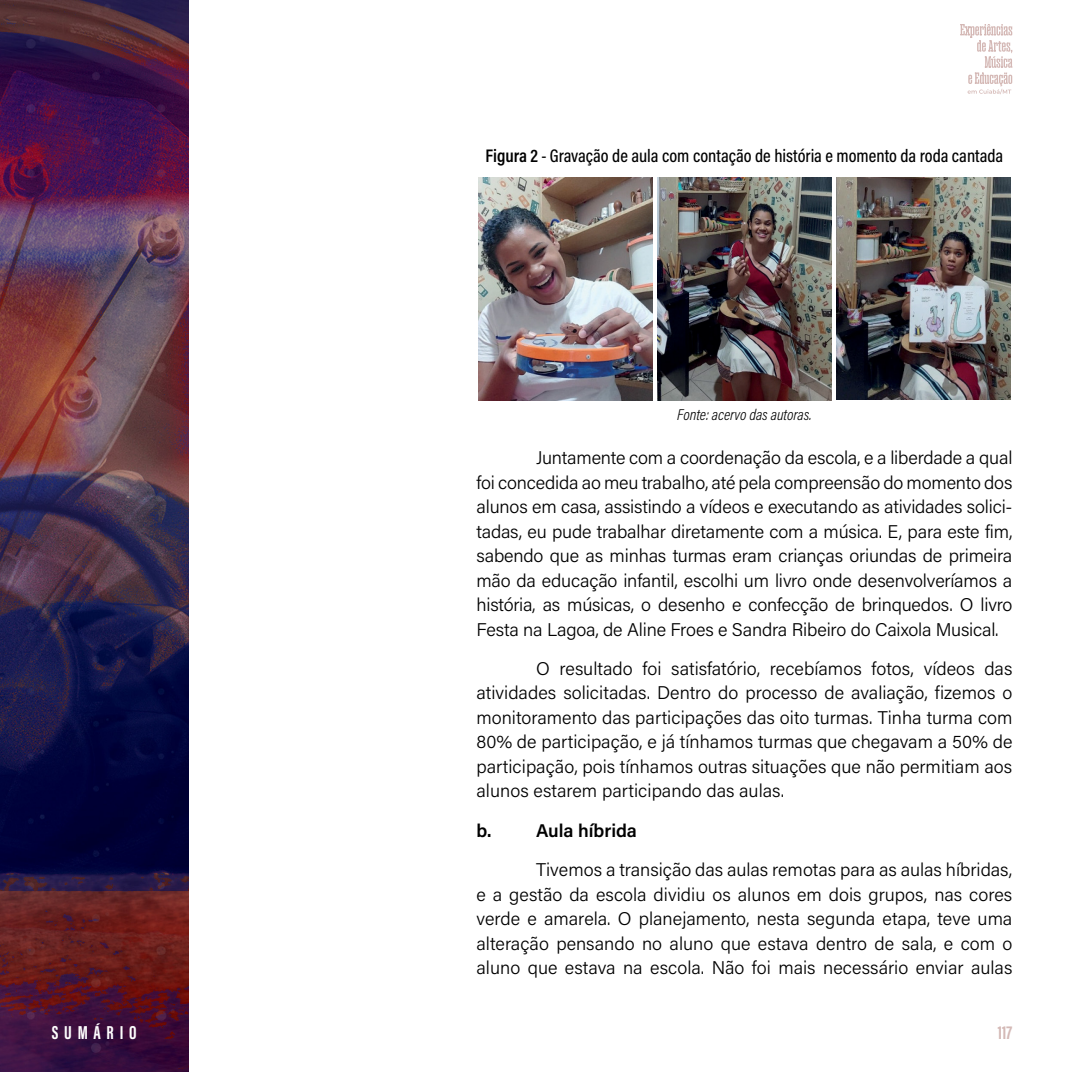
<style>
.page{position:relative;width:1072px;height:1072px;background:#fff}
.page>*{position:absolute;margin:0;border:0;box-sizing:border-box;transform-origin:0 0}
.t1{font:700 19.25px "Acumin Pro Extra Cond";letter-spacing:.3em;color:#fff}
.t2{font:700 19.25px "Acumin Pro Extra Cond";color:#d4b9b6}
.t3{font:300 18.38px/24.5px "Acumin Pro";letter-spacing:-.005em;color:#000;text-align:justify}
.t4{font:500 18.38px "Acumin Pro Cond";color:#000}
.t5{font:600 18.38px "Acumin Pro";color:#000}
.t6{font:italic 300 15.75px "Acumin Pro Cond";color:#000}
.s1{font-weight:600}
</style>
<div class="page">
<img style="left:0;top:0;width:189px;height:1071px">
<svg style="left:960px;top:24px;width:52px;height:70px"></svg>
<img style="left:478px;top:178px;width:174px;height:222px">
<img style="left:657px;top:178px;width:174px;height:222px">
<img style="left:836px;top:178px;width:174px;height:222px">
<p class="t4" style="left:485px;top:144px;width:519px"><span class="s1">Figura 2</span> - Gravação de aula com contação de história e momento da roda cantada</p>
<p class="t6" style="left:677px;top:404px;width:136px">Fonte: acervo das autoras.</p>
<p class="t3" style="left:476px;top:444px;width:537px;text-indent:60px">Juntamente com a coordenação da escola, e a liberdade a qual foi concedida ao meu trabalho, até pela compreensão do momento dos alunos em casa, assistindo a vídeos e executando as atividades solici&shy;tadas, eu pude trabalhar diretamente com a música. E, para este fim, sabendo que as minhas turmas eram crianças oriundas de primeira mão da educação infantil, escolhi um livro onde desenvolveríamos a história, as músicas, o desenho e confecção de brinquedos. O livro Festa na Lagoa, de Aline Froes e Sandra Ribeiro do Caixola Musical.</p>
<p class="t3" style="left:476px;top:655px;width:537px;text-indent:60px">O resultado foi satisfatório, recebíamos fotos, vídeos das atividades solicitadas. Dentro do processo de avaliação, fizemos o monitoramento das participações das oito turmas. Tinha turma com 80% de participação, e já tínhamos turmas que chegavam a 50% de participação, pois tínhamos outras situações que não permitiam aos alunos estarem participando das aulas.</p>
<p class="t5" style="left:476px;top:817px;width:17px">b.</p>
<p class="t5" style="left:536px;top:817px;width:102px">Aula híbrida</p>
<p class="t3" style="left:476px;top:856px;width:537px;text-indent:60px">Tivemos a transição das aulas remotas para as aulas híbridas, e a gestão da escola dividiu os alunos em dois grupos, nas cores verde e amarela. O planejamento, nesta segunda etapa, teve uma alteração pensando no aluno que estava dentro de sala, e com o aluno que estava na escola. Não foi mais necessário enviar aulas</p>
<p class="t1" style="left:52px;top:1020px;width:86px">SUMÁRIO</p>
<p class="t2" style="left:997px;top:1020px;width:16px">117</p>
</div>
